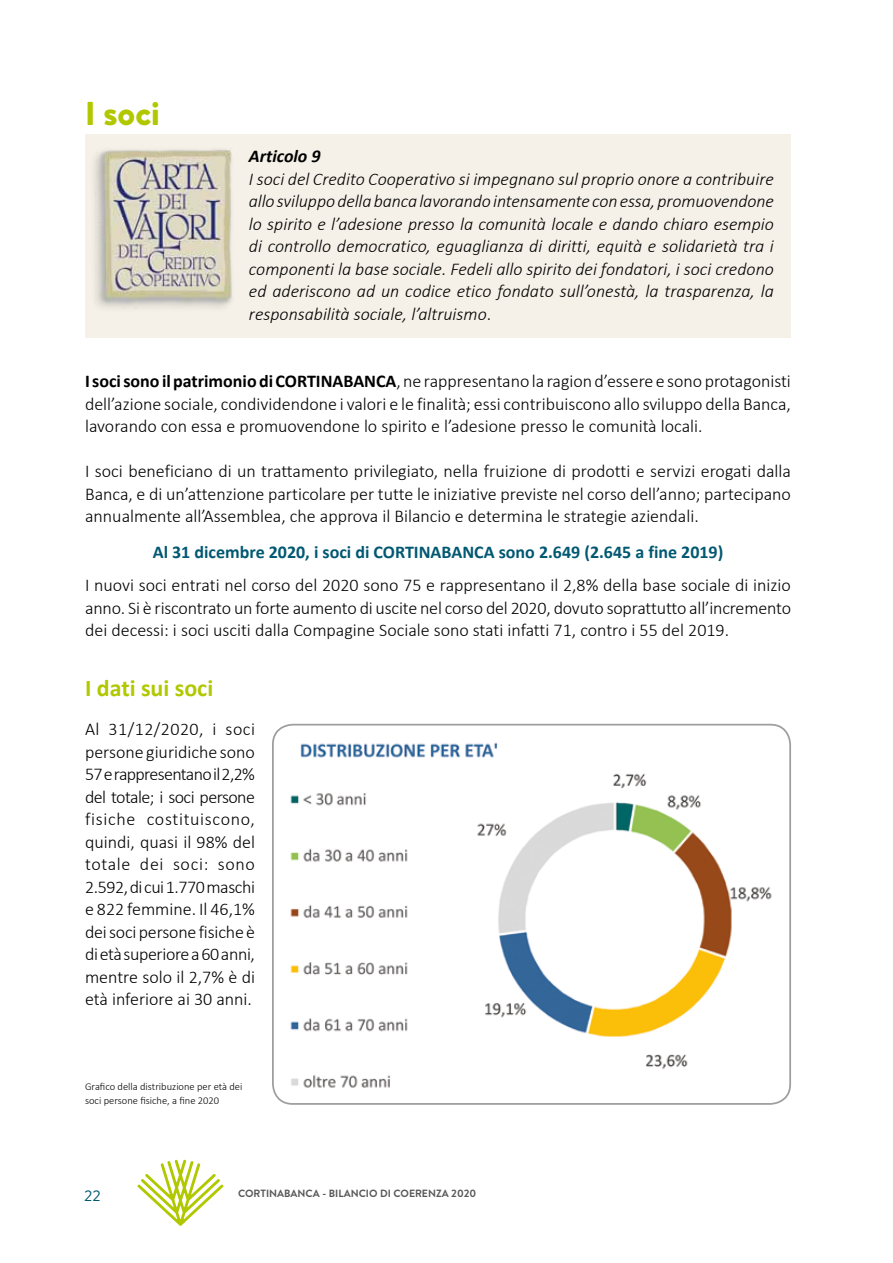
<style>
.page{position:relative;width:893px;height:1263px;background:#fff}
.page>*{position:absolute;margin:0;border:0;box-sizing:border-box;transform-origin:0 0}
.t1{font:900 33px "Brandon Text";color:#b1c800}
.t2{font:700 24px "Calibri";color:#b1c800}
.t3{font:300 18px/22.5px "Calibri";color:#000;text-align:justify}
.t4{font:italic 300 18px/22.5px "Calibri";color:#000;text-align:justify}
.t5{font:700 18px "Calibri";color:#005871}
.t6{font:italic 700 18px "Calibri";color:#000}
.t7{font:15px "Brandon Text";color:#005871}
.t8{font:300 10.5px/13.5px "Calibri";color:#000}
.t9{font:700 10.5px "Brandon Text";color:#58585a}
.s1{font-style:normal}
.s2{font-weight:700}
</style>
<div class="page">
<div style="left:85px;top:135px;width:706px;height:203px;background:#f5f1e8"></div>
<svg style="left:138px;top:1160px;width:85px;height:66px"></svg>
<img style="left:95px;top:149px;width:137px;height:160px">
<img style="left:273px;top:725px;width:517px;height:377px">
<div style="left:272px;top:724px;width:519px;height:381px;border:2px solid #9c9e9f;border-radius:20px"></div>
<h1 class="t1" style="left:85px;top:90px;width:76px">I soci</h1>
<p class="t6" style="left:249px;top:145px;width:73px">Articolo 9</p>
<p class="t4" style="left:249px;top:167px;width:526px">I soci del Credito Cooperativo si impegnano sul proprio onore a contribuire allo sviluppo della banca lavorando intensamente con essa, promuovendone lo spirito e l’adesione presso la comunità locale e dando chiaro esempio di controllo democratico, eguaglianza di diritti, equità e solidarietà tra i componenti la base sociale. Fedeli allo spirito dei fondatori, i soci credono ed aderiscono ad un codice etico fondato sull’onestà, la trasparenza, la responsabilità sociale, l’altruismo<span class="s1">.</span></p>
<p class="t3" style="left:85px;top:370px;width:707px"><span class="s2">I soci sono il patrimonio di CORTINABANCA</span>, ne rappresentano la ragion d’essere e sono protagonisti dell’azione sociale, condividendone i valori e le finalità; essi contribuiscono allo sviluppo della Banca, lavorando con essa e promuovendone lo spirito e l’adesione presso le comunità locali.</p>
<p class="t3" style="left:85px;top:460px;width:707px">I soci beneficiano di un trattamento privilegiato, nella fruizione di prodotti e servizi erogati dalla Banca, e di un’attenzione particolare per tutte le iniziative previste nel corso dell’anno; partecipano annualmente all’Assemblea, che approva il Bilancio e determina le strategie aziendali.</p>
<p class="t5" style="left:153px;top:540px;width:572px">Al 31 dicembre 2020, i soci di CORTINABANCA sono 2.649 (2.645 a fine 2019)</p>
<p class="t3" style="left:85px;top:574px;width:707px">I nuovi soci entrati nel corso del 2020 sono 75 e rappresentano il 2,8% della base sociale di inizio anno. Si è riscontrato un forte aumento di uscite nel corso del 2020, dovuto soprattutto all’incremento dei decessi: i soci usciti dalla Compagine Sociale sono stati infatti 71, contro i 55 del 2019.</p>
<h2 class="t2" style="left:85px;top:671px;width:130px">I dati sui soci</h2>
<p class="t3" style="left:85px;top:718px;width:172px">Al 31/12/2020, i soci persone giuridiche sono 57erappresentanoil2,2% del totale; i soci persone fisiche costituiscono, quindi, quasi il 98% del totale dei soci: sono 2.592,dicui1.770maschi e 822 femmine. Il 46,1% deisocipersonefisicheè dietàsuperiorea60anni, mentre solo il 2,7% è di età inferiore ai 30 anni.</p>
<p class="t8" style="left:85px;top:1080px;width:159px">Grafico della distribuzione per età dei soci persone fisiche, a fine 2020</p>
<p class="t7" style="left:84px;top:1186px;width:18px">22</p>
<p class="t9" style="left:238px;top:1186px;width:240px">CORTINABANCA - BILANCIO DI COERENZA 2020</p>
</div>
